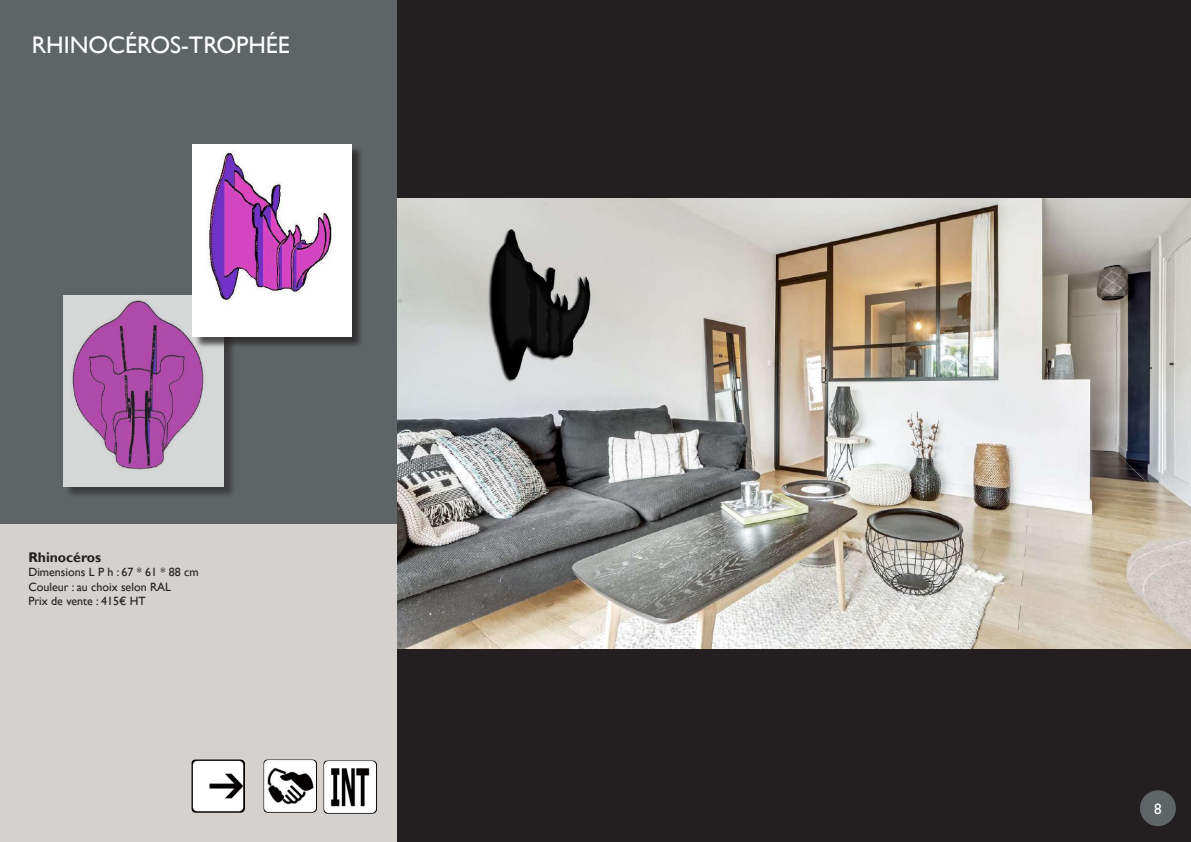
<style>
.page{position:relative;width:1191px;height:842px;background:#fff}
.page>*{position:absolute;margin:0;border:0;box-sizing:border-box;transform-origin:0 0}
.t1{font:24px "Gill Sans";color:#fff}
.t2{font:15px "Gill Sans";color:#fff}
.t3{font:700 14px "Gill Sans";color:#231f20}
.t4{font:12px/14.4px "Gill Sans";color:#231f20}
</style>
<div class="page">
<div style="left:0;top:523px;width:397px;height:319px;background:#d5d1ce"></div>
<div style="left:0;top:0;width:397px;height:523px;background:#5f6466"></div>
<img style="left:263px;top:760px;width:53px;height:53px">
<img style="left:323px;top:760px;width:53px;height:54px">
<div style="left:397px;top:0;width:794px;height:842px;background:#231f20"></div>
<div style="left:65px;top:297px;width:171px;height:202px;background:#231f20;opacity:.75"></div>
<img style="left:63px;top:295px;width:161px;height:191px">
<div style="left:1140px;top:790px;width:35px;height:36px;background:#5f6466;border-radius:50%"></div>
<img style="left:397px;top:199px;width:794px;height:449px">
<div style="left:194px;top:146px;width:170px;height:203px;background:#231f20;opacity:.75"></div>
<img style="left:193px;top:144px;width:158px;height:192px">
<img style="left:191px;top:760px;width:53px;height:53px">
<h1 class="t1" style="left:32px;top:31px;width:121px">rhi nocéros</h1>
<h1 class="t1" style="left:181px;top:31px;width:24px">-troph</h1>
<h1 class="t1" style="left:266px;top:31px;width:23px">ée</h1>
<p class="t3" style="left:28px;top:549px;width:74px">Rhinocéros</p>
<p class="t4" style="left:28px;top:565px;width:172px">Dimensions L P h : 67 * 61 * 88 cm<br>Couleur : au choix selon RAL<br>Prix de vente : 415€ HT</p>
<p class="t2" style="left:1154px;top:800px;width:9px">8</p>
</div>
